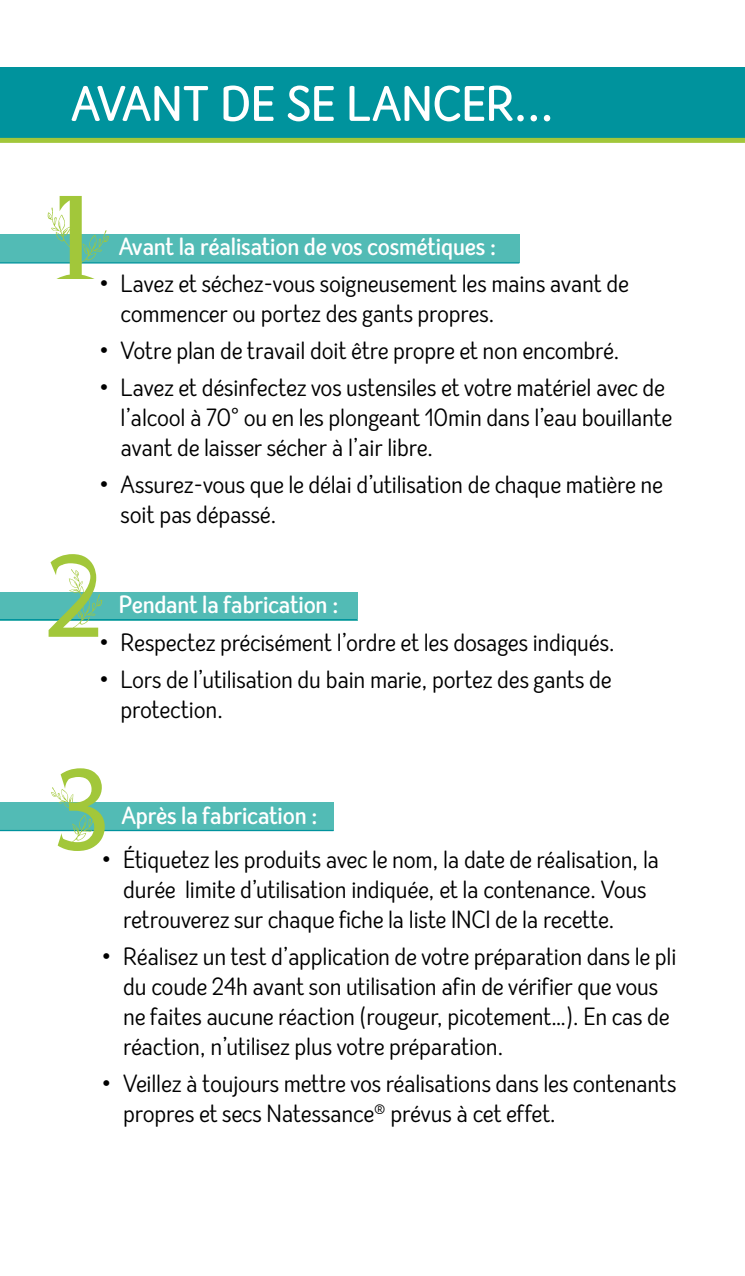
<style>
.page{position:relative;width:745px;height:1276px;background:#fff}
.page>*{position:absolute;margin:0;border:0;box-sizing:border-box;transform-origin:0 0}
.t1{font:500 50px "Amberly Sans";color:#fff}
.t2{font:25px/30px "Amberly Sans";letter-spacing:-.005em;color:#000}
.t3{font:500 25px "Amberly Sans";letter-spacing:-.005em;color:#fff}
</style>
<div class="page">
<div style="left:0;top:234px;width:519px;height:28px;background:#52bbb5"></div>
<div style="left:0;top:592px;width:357px;height:28px;background:#52bbb5"></div>
<div style="left:0;top:802px;width:333px;height:28px;background:#52bbb5"></div>
<div style="left:0;top:67px;width:744px;height:71px;background:#00939d"></div>
<div style="left:0;top:138px;width:744px;height:5px;background:#a2c73a"></div>
<hr style="left:0;top:262px;width:519px;height:1px;background:#00939d">
<hr style="left:0;top:619px;width:357px;height:1px;background:#00939d">
<hr style="left:0;top:830px;width:333px;height:1px;background:#00939d">
<svg style="left:47px;top:196px;width:62px;height:83px"></svg>
<svg style="left:49px;top:554px;width:53px;height:83px"></svg>
<svg style="left:51px;top:768px;width:54px;height:83px"></svg>
<h1 class="t1" style="left:71px;top:71px;width:484px">AVANT DE SE LANCER...</h1>
<p class="t3" style="left:119px;top:230px;width:379px">Avant la réalisation de vos cosmétiques :</p>
<p class="t2" style="left:120px;top:267px;width:509px;text-indent:-21px">• Lavez et séchez-vous soigneusement les mains avant de commencer ou portez des gants propres.</p>
<p class="t2" style="left:99px;top:334px;width:521px">• Votre plan de travail doit être propre et non encombré.</p>
<p class="t2" style="left:120px;top:372px;width:552px;text-indent:-21px">• Lavez et désinfectez vos ustensiles et votre matériel avec de l’alcool à 70° ou en les plongeant 10min dans l’eau bouillante avant de laisser sécher à l’air libre.</p>
<p class="t2" style="left:120px;top:469px;width:543px;text-indent:-21px">• Assurez-vous que le délai d’utilisation de chaque matière ne soit pas dépassé.</p>
<p class="t3" style="left:119px;top:588px;width:221px">Pendant la fabrication :</p>
<p class="t2" style="left:99px;top:626px;width:517px">• Respectez précisément l’ordre et les dosages indiqués.</p>
<p class="t2" style="left:120px;top:663px;width:492px;text-indent:-21px">• Lors de l’utilisation du bain marie, portez des gants de protection.</p>
<p class="t3" style="left:121px;top:798px;width:198px">Après la fabrication :</p>
<p class="t2" style="left:123px;top:843px;width:537px;text-indent:-21px">• Étiquetez les produits avec le nom, la date de réalisation, la durée limite d’utilisation indiquée, et la contenance. Vous retrouverez sur chaque fiche la liste INCI de la recette.</p>
<p class="t2" style="left:123px;top:940px;width:554px;text-indent:-21px">• Réalisez un test d’application de votre préparation dans le pli du coude 24h avant son utilisation afin de vérifier que vous ne faites aucune réaction (rougeur, picotement…). En cas de réaction, n’utilisez plus votre préparation.</p>
<p class="t2" style="left:123px;top:1067px;width:554px;text-indent:-21px">• Veillez à toujours mettre vos réalisations dans les contenants propres et secs Natessance® prévus à cet effet.</p>
</div>
